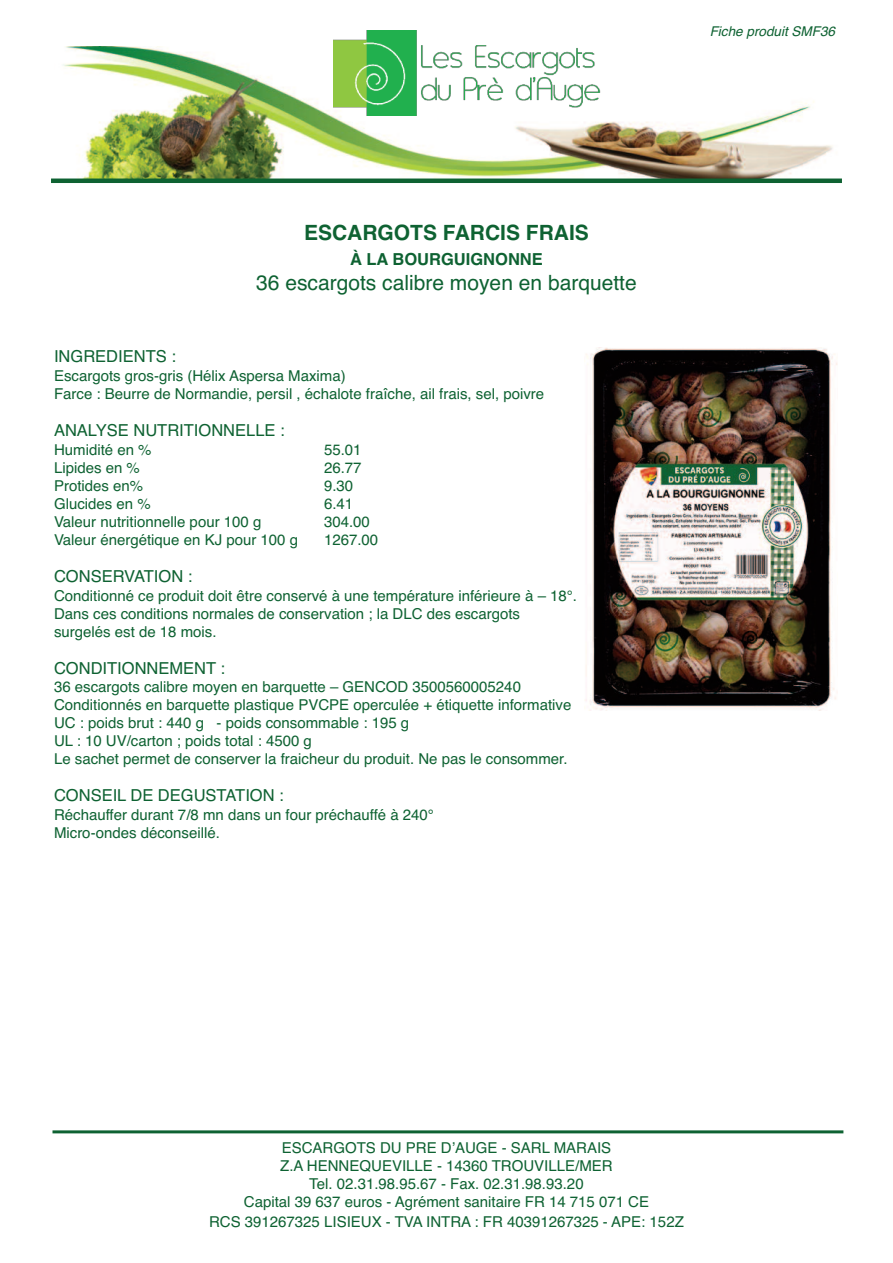
<style>
.page{position:relative;width:893px;height:1263px;background:#fff}
.page>*{position:absolute;margin:0;border:0;box-sizing:border-box;transform-origin:0 0}
.t1{font:21px "Helvetica";color:#0e6232}
.t2{font:700 21px "Helvetica";color:#0e6232}
.t3{font:16.5px "Helvetica";color:#0e6232}
.t4{font:700 16.5px "Helvetica";color:#0e6232}
.t5{font:15px/18px "Helvetica";color:#0e6232}
.t6{font:italic 13.5px "Helvetica";color:#0e6232}
</style>
<div class="page">
<img style="left:54px;top:47px;width:785px;height:132px">
<img style="left:584px;top:347px;width:253px;height:364px">
<hr style="left:51px;top:179px;width:791px;height:4px;background:#0e6232">
<hr style="left:52px;top:1130px;width:791px;height:3px;background:#0e6232">
<img style="left:334px;top:30px;width:269px;height:86px">
<h1 class="t2" style="left:304px;top:215px;width:286px">ESCARGOTS FARCIS FRAIS</h1>
<p class="t4" style="left:350px;top:246px;width:194px">À LA BOURGUIGNONNE</p>
<h1 class="t1" style="left:256px;top:267px;width:382px">36 escargots calibre moyen en barquette</h1>
<p class="t3" style="left:54px;top:343px;width:123px">INGREDIENTS :</p>
<p class="t5" style="left:54px;top:367px;width:492px">Escargots gros-gris (Hélix Aspersa Maxima)<br>Farce : Beurre de Normandie, persil , échalote fraîche, ail frais, sel, poivre</p>
<p class="t3" style="left:54px;top:417px;width:232px">ANALYSE NUTRITIONNELLE :</p>
<p class="t5" style="left:54px;top:441px;width:99px">Humidité en %</p>
<p class="t5" style="left:324px;top:441px;width:39px">55.01</p>
<p class="t5" style="left:54px;top:459px;width:87px">Lipides en %</p>
<p class="t5" style="left:324px;top:459px;width:39px">26.77</p>
<p class="t5" style="left:54px;top:477px;width:91px">Protides en%</p>
<p class="t5" style="left:324px;top:477px;width:31px">9.30</p>
<p class="t5" style="left:54px;top:495px;width:98px">Glucides en %</p>
<p class="t5" style="left:324px;top:495px;width:31px">6.41</p>
<p class="t5" style="left:54px;top:513px;width:209px">Valeur nutritionnelle pour 100 g</p>
<p class="t5" style="left:324px;top:513px;width:47px">304.00</p>
<p class="t5" style="left:54px;top:531px;width:246px">Valeur énergétique en KJ pour 100 g</p>
<p class="t5" style="left:324px;top:531px;width:56px">1267.00</p>
<p class="t3" style="left:54px;top:563px;width:140px">CONSERVATION :</p>
<p class="t5" style="left:54px;top:587px;width:524px">Conditionné ce produit doit être conservé à une température inférieure à – 18°.<br>Dans ces conditions normales de conservation ; la DLC des escargots surgelés est de 18 mois.</p>
<p class="t3" style="left:54px;top:655px;width:173px">CONDITIONNEMENT :</p>
<p class="t5" style="left:54px;top:678px;width:519px">36 escargots calibre moyen en barquette – GENCOD 3500560005240<br>Conditionnés en barquette plastique PVCPE operculée + étiquette informative UC : poids brut : 440 g - poids consommable : 195 g<br>UL : 10 UV/carton ; poids total : 4500 g<br>Le sachet permet de conserver la fraicheur du produit. Ne pas le consommer.</p>
<p class="t3" style="left:54px;top:783px;width:231px">CONSEIL DE DEGUSTATION :</p>
<p class="t5" style="left:54px;top:806px;width:381px">Réchauffer durant 7/8 mn dans un four préchauffé à 240°<br>Micro-ondes déconseillé.</p>
<p class="t6" style="left:710px;top:20px;width:127px">Fiche produit SMF36</p>
<p class="t5" style="left:244px;top:1139px;width:407px;text-align:center">ESCARGOTS DU PRE D’AUGE - SARL MARAIS<br>Z.A HENNEQUEVILLE - 14360 TROUVILLE/MER<br>Tel. 02.31.98.95.67 - Fax. 02.31.98.93.20<br>Capital 39 637 euros - Agrément sanitaire FR 14 715 071 CE</p>
<p class="t5" style="left:209px;top:1213px;width:476px">RCS 391267325 LISIEUX - TVA INTRA : FR 40391267325 - APE: 152Z</p>
</div>
